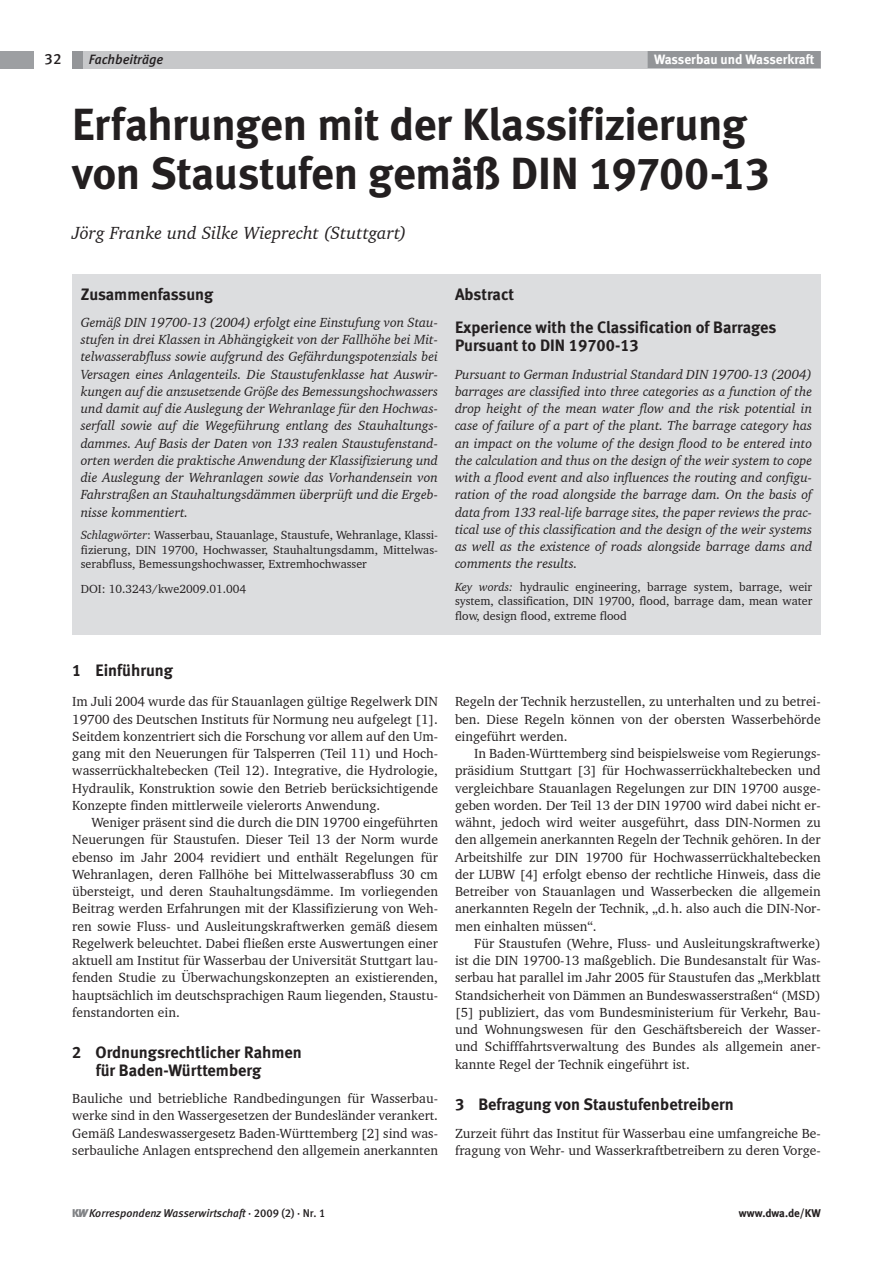
<style>
.page{position:relative;width:893px;height:1263px;background:#fff}
.page>*{position:absolute;margin:0;border:0;box-sizing:border-box;transform-origin:0 0}
.t1{font:45px/49.5px "Meta Bold LF";letter-spacing:-.01em;color:#231f20}
.t2{font:italic 18px "Charter BT";color:#231f20}
.t3{font:16.5px/33px "Meta Bold LF";color:#231f20}
.t4{font:15px "Meta Medium LF";color:#231f20}
.t5{font:13.5px/17.2px "Charter BT";color:#231f20;text-align:justify}
.t6{font:italic 13.5px/17.2px "Charter BT";color:#231f20;text-align:justify}
.t7{font:13.5px "Meta Bold LF";color:#fff}
.t8{font:italic 13.5px "Meta Medium LF";color:#231f20}
.t9{font:12px/14.2px "Charter BT";color:#231f20;text-align:justify}
.t10{font:italic 11.25px "Meta Medium LF";color:#231f20}
.t11{font:700 11.25px "Meta";color:#231f20}
.s1{font-style:italic}
.s2{font-family:"Meta";font-weight:900;font-style:normal;color:#808285}
.s3{font-family:"Meta";font-weight:900;color:#808285}
.s4{font-style:normal}
</style>
<div class="page">
<div style="left:72px;top:51px;width:11px;height:17px;background:#939598"></div>
<div style="left:106px;top:51px;width:715px;height:17px;background:#c7c8ca"></div>
<div style="left:648px;top:51px;width:173px;height:17px;background:#939598"></div>
<div style="left:0;top:51px;width:34px;height:17px;background:#9d9fa2"></div>
<div style="left:83px;top:51px;width:86px;height:17px;background:#c7c8ca"></div>
<div style="left:72px;top:274px;width:749px;height:361px;background:#dcdddf"></div>
<p class="t4" style="left:45px;top:53px;width:18px">32</p>
<p class="t8" style="left:89px;top:54px;width:76px">Fachbeiträge</p>
<p class="t7" style="left:654px;top:54px;width:162px">Wasserbau und Wasserkraft</p>
<h1 class="t1" style="left:72px;top:103px;width:699px">Erfahrungen mit der Klassifizierung von Staustufen gemäß DIN 19700-13</h1>
<h2 class="t2" style="left:72px;top:222px;width:336px">Jörg Franke und Silke Wieprecht (Stuttgart)</h2>
<p class="t3" style="left:81px;top:279px;width:134px">Zusammenfassung</p>
<p class="t6" style="left:81px;top:313px;width:359px">Gemäß DIN 19700-13 (2004) erfolgt eine Einstufung von Stau&shy;stufen in drei Klassen in Abhängigkeit von der Fallhöhe bei Mit&shy;telwasserabfluss sowie aufgrund des Gefährdungspotenzials bei Versagen eines Anlagenteils. Die Staustufenklasse hat Auswir&shy;kungen auf die anzusetzende Größe des Bemessungshochwassers und damit auf die Auslegung der Wehranlage für den Hochwas&shy;serfall sowie auf die Wegeführung entlang des Stauhaltungs&shy;dammes. Auf Basis der Daten von 133 realen Staustufenstand&shy;orten werden die praktische Anwendung der Klassifizierung und die Auslegung der Wehranlagen sowie das Vorhandensein von Fahrstraßen an Stauhaltungsdämmen überprüft und die Ergeb&shy;nisse kommentiert.</p>
<p class="t9" style="left:81px;top:528px;width:359px"><span class="s1">Schlagwörter</span>: Wasserbau, Stauanlage, Staustufe, Wehranlage, Klassi&shy;fizierung, DIN 19700, Hochwasser, Stauhaltungsdamm, Mittelwas&shy;serabfluss, Bemessungshochwasser, Extremhochwasser</p>
<p class="t9" style="left:81px;top:581px;width:167px">DOI: 10.3243/kwe2009.01.004</p>
<p class="t3" style="left:72px;top:655px;width:102px">1 Einführung</p>
<p class="t5" style="left:72px;top:693px;width:367px">Im Juli 2004 wurde das für Stauanlagen gültige Regelwerk DIN 19700 des Deutschen Instituts für Normung neu aufgelegt [1].<br>Seitdem konzentriert sich die Forschung vor allem auf den Um&shy;gang mit den Neuerungen für Talsperren (Teil 11) und Hoch&shy;wasserrückhaltebecken (Teil 12). Integrative, die Hydrologie, Hydraulik, Konstruktion sowie den Betrieb berücksichtigende Konzepte finden mittlerweile vielerorts Anwendung.</p>
<p class="t5" style="left:72px;top:814px;width:367px;text-indent:19px">Weniger präsent sind die durch die DIN 19700 eingeführten Neuerungen für Staustufen. Dieser Teil 13 der Norm wurde ebenso im Jahr 2004 revidiert und enthält Regelungen für Wehranlagen, deren Fallhöhe bei Mittelwasserabfluss 30 cm übersteigt, und deren Stauhaltungsdämme. Im vorliegenden Beitrag werden Erfahrungen mit der Klassifizierung von Weh&shy;ren sowie Fluss- und Ausleitungskraftwerken gemäß diesem Regelwerk beleuchtet. Dabei fließen erste Auswertungen einer aktuell am Institut für Wasserbau der Universität Stuttgart lau&shy;fenden Studie zu Überwachungskonzepten an existierenden, hauptsächlich im deutschsprachigen Raum liegenden, Staustu&shy;fenstandorten ein.</p>
<p class="t3" style="left:96px;top:1045px;width:208px;line-height:18px;text-indent:-23px">2 Ordnungsrechtlicher Rahmen für Baden-Württemberg</p>
<p class="t5" style="left:72px;top:1090px;width:367px">Bauliche und betriebliche Randbedingungen für Wasserbau&shy;werke sind in den Wassergesetzen der Bundesländer verankert.<br>Gemäß Landeswassergesetz Baden-Württemberg [2] sind was&shy;serbauliche Anlagen entsprechend den allgemein anerkannten</p>
<p class="t3" style="left:455px;top:279px;width:323px">Abstract<br>Experience with the Classification of Barrages</p>
<p class="t3" style="left:455px;top:330px;width:185px">Pursuant to DIN 19700-13</p>
<p class="t6" style="left:455px;top:365px;width:359px">Pursuant to German Industrial Standard DIN 19700-13 (2004) barrages are classified into three categories as a function of the drop height of the mean water flow and the risk potential in case of failure of a part of the plant. The barrage category has an impact on the volume of the design flood to be entered into the calculation and thus on the design of the weir system to cope with a flood event and also influences the routing and configu&shy;ration of the road alongside the barrage dam. On the basis of data from 133 real-life barrage sites, the paper reviews the prac&shy;tical use of this classification and the design of the weir systems as well as the existence of roads alongside barrage dams and comments the results.</p>
<p class="t9" style="left:455px;top:580px;width:359px"><span class="s1">Key words:</span> hydraulic engineering, barrage system, barrage, weir system, classification, DIN 19700, flood, barrage dam, mean water flow, design flood, extreme flood</p>
<p class="t5" style="left:455px;top:693px;width:367px">Regeln der Technik herzustellen, zu unterhalten und zu betrei&shy;ben. Diese Regeln können von der obersten Wasserbehörde eingeführt werden.</p>
<p class="t5" style="left:455px;top:745px;width:367px;text-indent:19px">In Baden-Württemberg sind beispielsweise vom Regierungs&shy;präsidium Stuttgart [3] für Hochwasserrückhaltebecken und vergleichbare Stauanlagen Regelungen zur DIN 19700 ausge&shy;geben worden. Der Teil 13 der DIN 19700 wird dabei nicht er&shy;wähnt, jedoch wird weiter ausgeführt, dass DIN-Normen zu den allgemein anerkannten Regeln der Technik gehören. In der Arbeitshilfe zur DIN 19700 für Hochwasserrückhaltebecken der LUBW [4] erfolgt ebenso der rechtliche Hinweis, dass die Betreiber von Stauanlagen und Wasserbecken die allgemein anerkannten Regeln der Technik, „d. h. also auch die DIN-Nor&shy;men einhalten müssen“.</p>
<p class="t5" style="left:455px;top:934px;width:367px;text-indent:19px">Für Staustufen (Wehre, Fluss- und Ausleitungskraftwerke) ist die DIN 19700-13 maßgeblich. Die Bundesanstalt für Was&shy;serbau hat parallel im Jahr 2005 für Staustufen das „Merkblatt Standsicherheit von Dämmen an Bundeswasserstraßen“ (MSD) [5] publiziert, das vom Bundesministerium für Verkehr, Bau&shy;und Wohnungswesen für den Geschäftsbereich der Wasser&shy;und Schifffahrtsverwaltung des Bundes als allgemein aner&shy;kannte Regel der Technik eingeführt ist.</p>
<p class="t3" style="left:455px;top:1089px;width:280px">3 Befragung von Staustufenbetreibern</p>
<p class="t5" style="left:455px;top:1124px;width:367px">Zurzeit führt das Institut für Wasserbau eine umfangreiche Be&shy;fragung von Wehr- und Wasserkraftbetreibern zu deren Vorge-</p>
<p class="t10" style="left:72px;top:1208px;width:255px"><span class="s2">K</span><span class="s3">W</span>Korrespondenz Wasserwirtschaft <span class="s4">· 2009 (2) · Nr. 1</span></p>
<p class="t11" style="left:739px;top:1208px;width:83px">www.dwa.de/KW</p>
</div>
